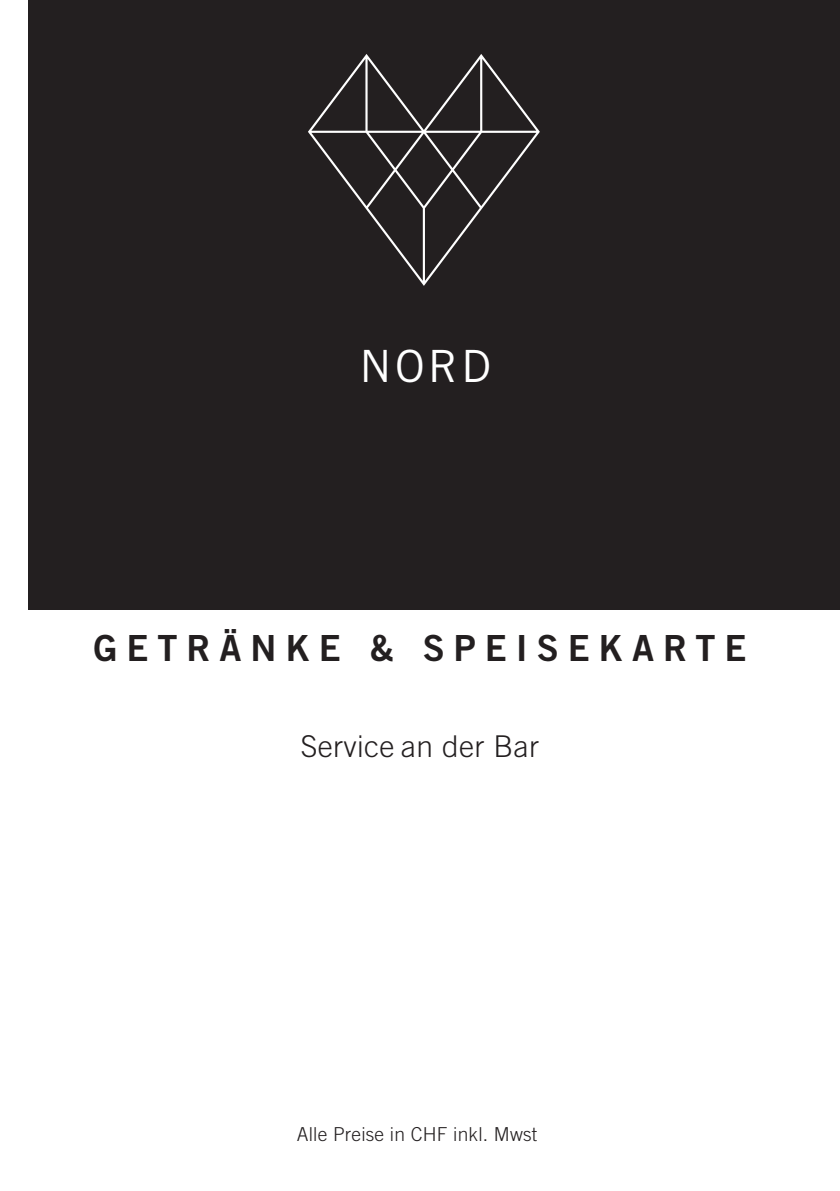
<style>
.page{position:relative;width:840px;height:1191px;background:#fff}
.page>*{position:absolute;margin:0;border:0;box-sizing:border-box;transform-origin:0 0}
.t1{font:44.4px "Trade Gothic";color:#fff}
.t2{font:36px "Trade Gothic Bold Two";letter-spacing:.25em;color:#231f20}
.t3{font:300 30px "Trade Gothic";letter-spacing:.01em;color:#231f20}
.t4{font:300 19.2px "Trade Gothic";letter-spacing:.01em;color:#231f20}
</style>
<div class="page">
<div style="left:28px;top:0;width:811px;height:609px;background:#231f20"></div>
<svg style="left:308px;top:54px;width:231px;height:232px"></svg>
<h1 class="t1" style="left:359px;top:339px;width:133px">NORD</h1>
<h2 class="t2" style="left:93px;top:626px;width:654px">GETRÄNKE &amp; SPEISEKARTE</h2>
<h3 class="t3" style="left:301px;top:728px;width:239px">Service an der Bar</h3>
<p class="t4" style="left:296px;top:1123px;width:242px">Alle Preise in CHF inkl. Mwst</p>
</div>
